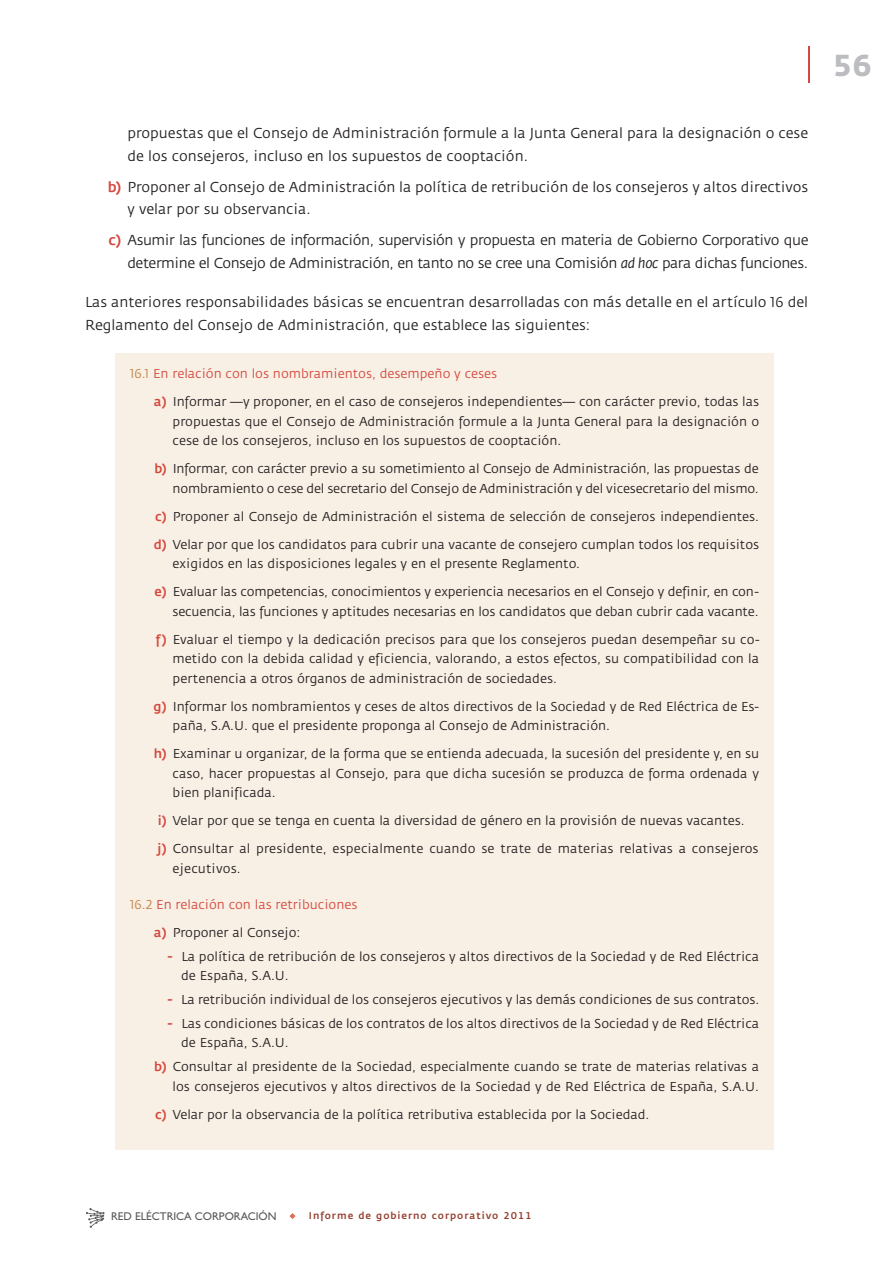
<style>
.page{position:relative;width:893px;height:1263px;background:#fff}
.page>*{position:absolute;margin:0;border:0;box-sizing:border-box;transform-origin:0 0}
.t1{font:30px "Fedra Sans Bold TF";color:#bcbdc0}
.t2{font:14.25px/22.5px "Fedra Sans";color:#231f20}
.t3{font:14.25px/22.5px "Fedra Sans";letter-spacing:-.03em;color:#231f20;text-align:right}
.t4{font:12.75px/19.5px "Fedra Sans";color:#231f20}
.t5{font:12.75px/28px "Fedra Sans";color:#d5483d}
.t6{font:11.25px "Gill Sans Std";color:#57585a}
.t7{font:9.75px "Fedra Sans Medium TF";letter-spacing:.1em;color:#954031}
.s1{font-weight:500;color:#d5483d}
.s2{font-style:italic}
.s3{color:#c38145}
.s4{font-weight:500}
.s5{color:#231f20}
.s6{font-weight:500;font-size:14.25px;color:#d5483d}
</style>
<div class="page">
<hr style="left:809px;top:47px;width:1px;height:36px;background:#d5483d">
<svg style="left:86px;top:1208px;width:19px;height:20px"></svg>
<svg style="left:289px;top:1213px;width:6px;height:6px"></svg>
<div style="left:115px;top:353px;width:659px;height:797px;background:#f8efe5"></div>
<p class="t2" style="left:127px;top:123px;width:682px">propuestas que el Consejo de Administración formule a la Junta General para la designación o cese de los consejeros, incluso en los supuestos de cooptación.</p>
<p class="t2" style="left:127px;top:177px;width:682px;text-indent:-20px"><span class="s1">b)</span> Proponer al Consejo de Administración la política de retribución de los consejeros y altos directivos y velar por su observancia.</p>
<p class="t3" style="left:109px;top:230px;width:701px"><span class="s1">c)</span> Asumir las funciones de información, supervisión y propuesta en materia de Gobierno Corporativo que determine el Consejo de Administración, en tanto no se cree una Comisión <span class="s2">ad hoc</span> para dichas funciones.</p>
<p class="t2" style="left:85px;top:292px;width:724px">Las anteriores responsabilidades básicas se encuentran desarrolladas con más detalle en el artículo 16 del<br>Reglamento del Consejo de Administración, que establece las siguientes:</p>
<p class="t5" style="left:130px;top:360px;width:369px"><span class="s3">16.1</span> En relación con los nombramientos, desempeño y ceses</p>
<p class="t4" style="left:173px;top:393px;width:588px;text-align:justify;text-indent:-19px"><span class="s1">a)</span> Informar —y proponer, en el caso de consejeros independientes— con carácter previo, todas las propuestas que el Consejo de Administración formule a la Junta General para la designación o cese de los consejeros, incluso en los supuestos de cooptación.</p>
<p class="t4" style="left:154px;top:460px;width:606px;text-align:right"><span class="s1">b)</span> Informar, con carácter previo a su sometimiento al Consejo de Administración, las propuestas de nombramiento o cese del secretario del Consejo de Administración y del vicesecretario del mismo.</p>
<p class="t4" style="left:154px;top:503px;width:607px;line-height:28px"><span class="s1">c)</span> Proponer al Consejo de Administración el sistema de selección de consejeros independientes. <span class="s1">d)</span> Velar por que los candidatos para cubrir una vacante de consejero cumplan todos los requisitos</p>
<p class="t4" style="left:154px;top:551px;width:606px;line-height:28px;text-indent:18px">exigidos en las disposiciones legales y en el presente Reglamento.<br><span class="s1">e)</span> Evaluar las competencias, conocimientos y experiencia necesarios en el Consejo y definir, en con-</p>
<p class="t4" style="left:156px;top:598px;width:605px;line-height:28px;text-align:right">secuencia, las funciones y aptitudes necesarias en los candidatos que deban cubrir cada vacante.<br><span class="s1">f)</span> Evaluar el tiempo y la dedicación precisos para que los consejeros puedan desempeñar su co-</p>
<p class="t4" style="left:173px;top:650px;width:588px">metido con la debida calidad y eficiencia, valorando, a estos efectos, su compatibilidad con la pertenencia a otros órganos de administración de sociedades.</p>
<p class="t4" style="left:173px;top:698px;width:588px;text-indent:-19px"><span class="s1">g)</span> Informar los nombramientos y ceses de altos directivos de la Sociedad y de Red Eléctrica de Es&shy;paña, S.A.U. que el presidente proponga al Consejo de Administración.</p>
<p class="t4" style="left:173px;top:745px;width:588px;text-align:justify;text-indent:-19px"><span class="s1">h)</span> Examinar u organizar, de la forma que se entienda adecuada, la sucesión del presidente y, en su caso, hacer propuestas al Consejo, para que dicha sucesión se produzca de forma ordenada y bien planificada.</p>
<p class="t4" style="left:157px;top:808px;width:603px;line-height:28px"><span class="s1">i)</span> Velar por que se tenga en cuenta la diversidad de género en la provisión de nuevas vacantes.<br><span class="s1">j)</span> Consultar al presidente, especialmente cuando se trate de materias relativas a consejeros</p>
<p class="t4" style="left:173px;top:860px;width:70px">ejecutivos.</p>
<p class="t5" style="left:154px;top:892px;width:205px;text-indent:-24px"><span class="s3">16.2</span> En relación con las retribuciones <span class="s4">a)</span> <span class="s5">Proponer al Consejo:</span></p>
<p class="t4" style="left:181px;top:948px;width:579px;text-indent:-14px"><span class="s6">-</span> La política de retribución de los consejeros y altos directivos de la Sociedad y de Red Eléctrica de España, S.A.U.</p>
<p class="t4" style="left:167px;top:991px;width:593px"><span class="s6">-</span> La retribución individual de los consejeros ejecutivos y las demás condiciones de sus contratos.</p>
<p class="t4" style="left:181px;top:1015px;width:579px;text-indent:-14px"><span class="s6">-</span> Las condiciones básicas de los contratos de los altos directivos de la Sociedad y de Red Eléctrica de España, S.A.U.</p>
<p class="t4" style="left:154px;top:1058px;width:606px;text-align:right"><span class="s1">b)</span> Consultar al presidente de la Sociedad, especialmente cuando se trate de materias relativas a los consejeros ejecutivos y altos directivos de la Sociedad y de Red Eléctrica de España, S.A.U.</p>
<p class="t4" style="left:155px;top:1106px;width:496px"><span class="s1">c)</span> Velar por la observancia de la política retributiva establecida por la Sociedad.</p>
<h1 class="t1" style="left:833px;top:47px;width:41px">56</h1>
<p class="t6" style="left:111px;top:1209px;width:167px">RED ELÉCTRICA CORPORACIÓN</p>
<p class="t7" style="left:309px;top:1212px;width:224px">Informe de gobierno corporativo 2011</p>
</div>
